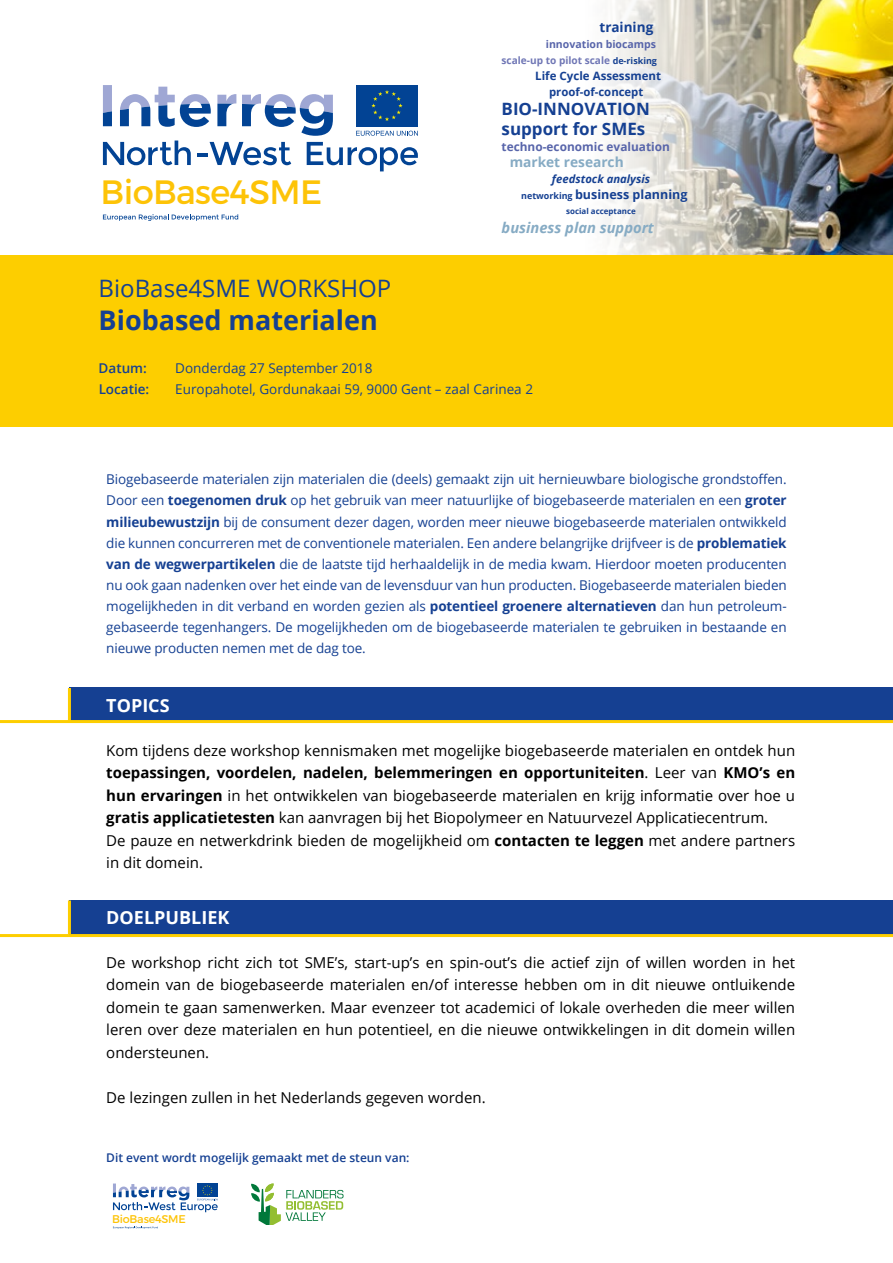
<style>
.page{position:relative;width:893px;height:1263px;background:#fff}
.page>*{position:absolute;margin:0;border:0;box-sizing:border-box;transform-origin:0 0}
.t1{font:33.75px "Montserrat";letter-spacing:-.02em;color:#fdc307}
.t2{font:700 27px "Open Sans";color:#154092}
.t3{font:24px "Open Sans";color:#154092}
.t4{font:700 18px "Open Sans";color:#fff}
.t5{font:700 16.95px/19.6px "Open Sans";color:#154092}
.t6{font:15px/22.5px "Open Sans";color:#000}
.t7{font:italic 700 14.7px "Open Sans";color:#86abc4}
.t8{font:700 13.65px "Open Sans";color:#86abc4}
.t9{font:13.5px/21px "Open Sans";color:#154092;text-align:justify}
.t10{font:600 13.5px "Open Sans";color:#154092}
.t11{font:700 13.5px "Open Sans";color:#154092}
.t12{font:700 12.6px "Open Sans";color:#154092}
.t13{font:600 12px "Open Sans";color:#154092}
.t14{font:700 11.85px "Open Sans";color:#5865aa}
.t15{font:700 11.55px "Open Sans";color:#154092}
.t16{font:700 11.4px "Open Sans";color:#154092}
.t17{font:italic 700 11.25px "Open Sans";color:#154092}
.t18{font:11.25px "Montserrat";letter-spacing:-.02em;color:#fdc307}
.t19{font:700 10.5px "Open Sans";color:#5865aa}
.t20{font:700 10.05px "Open Sans";color:#6f76b5}
.t21{font:700 7.95px "Open Sans";color:#154092}
.s1{font-size:9px;color:#154092}
.s2{font-size:9px}
.s3{font-weight:700}
</style>
<div class="page">
<img style="left:607px;top:0;width:286px;height:255px">
<div style="left:0;top:255px;width:893px;height:171px;background:#fdce00"></div>
<svg style="left:113px;top:1226px;width:45px;height:3px"></svg>
<svg style="left:113px;top:1183px;width:105px;height:29px"></svg>
<svg style="left:103px;top:141px;width:88px;height:24px"></svg>
<hr style="left:197px;top:153px;width:11px;height:4px;background:#024394">
<svg style="left:210px;top:142px;width:81px;height:23px"></svg>
<svg style="left:307px;top:142px;width:111px;height:29px"></svg>
<svg style="left:103px;top:214px;width:135px;height:7px"></svg>
<svg style="left:103px;top:85px;width:9px;height:41px"></svg>
<svg style="left:217px;top:94px;width:19px;height:32px"></svg>
<svg style="left:242px;top:94px;width:91px;height:42px"></svg>
<svg style="left:120px;top:87px;width:91px;height:40px"></svg>
<div style="left:356px;top:85px;width:62px;height:41px;background:#024394"></div>
<svg style="left:371px;top:90px;width:32px;height:31px"></svg>
<svg style="left:356px;top:131px;width:62px;height:5px"></svg>
<svg style="left:251px;top:1184px;width:9px;height:8px"></svg>
<svg style="left:251px;top:1193px;width:9px;height:8px"></svg>
<svg style="left:259px;top:1183px;width:85px;height:42px"></svg>
<div style="left:69px;top:688px;width:824px;height:34px;background:#154092"></div>
<div style="left:69px;top:901px;width:824px;height:34px;background:#154092"></div>
<hr style="left:0;top:720px;width:893px;height:3px;background:#fdce00">
<hr style="left:0;top:934px;width:893px;height:3px;background:#fdce00">
<hr style="left:68px;top:688px;width:3px;height:33px;background:#fdce00">
<hr style="left:68px;top:900px;width:3px;height:34px;background:#fdce00">
<h1 class="t1" style="left:101px;top:171px;width:223px">BioBase4SME</h1>
<p class="t11" style="left:599px;top:18px;width:55px">training</p>
<p class="t19" style="left:546px;top:37px;width:112px">innovation biocamps</p>
<p class="t20" style="left:502px;top:53px;width:157px">scale-up to pilot scale <span class="s1">de-risking</span></p>
<p class="t15" style="left:535px;top:67px;width:127px">Life Cycle Assessment</p>
<p class="t16" style="left:549px;top:83px;width:96px">proof-of-concept</p>
<p class="t5" style="left:502px;top:99px;width:150px">BIO-INNOVATION support for SMEs</p>
<p class="t14" style="left:502px;top:138px;width:170px">techno-economic evaluation</p>
<p class="t8" style="left:510px;top:152px;width:115px">market research</p>
<p class="t17" style="left:552px;top:171px;width:100px">feedstock analysis</p>
<p class="t12" style="left:521px;top:185px;width:168px"><span class="s2">networking</span> business planning</p>
<p class="t21" style="left:566px;top:206px;width:71px">social acceptance</p>
<p class="t7" style="left:502px;top:217px;width:154px">business plan support</p>
<h3 class="t3" style="left:99px;top:272px;width:294px">BioBase4SME WORKSHOP</h3>
<h2 class="t2" style="left:99px;top:301px;width:281px">Biobased materialen</h2>
<p class="t10" style="left:99px;top:359px;width:50px">Datum:</p>
<p class="t9" style="left:175px;top:358px;width:199px">Donderdag 27 September 2018</p>
<p class="t10" style="left:99px;top:380px;width:52px">Locatie:</p>
<p class="t9" style="left:175px;top:379px;width:359px">Europahotel, Gordunakaai 59, 9000 Gent – zaal Carinea 2</p>
<p class="t9" style="left:106px;top:469px;width:682px">Biogebaseerde materialen zijn materialen die (deels) gemaakt zijn uit hernieuwbare biologische grondstoffen.<br>Door een <span class="s3">toegenomen druk</span> op het gebruik van meer natuurlijke of biogebaseerde materialen en een <span class="s3">groter milieubewustzijn</span> bij de consument dezer dagen, worden meer nieuwe biogebaseerde materialen ontwikkeld die kunnen concurreren met de conventionele materialen. Een andere belangrijke drijfveer is de <span class="s3">problematiek van de wegwerpartikelen</span> die de laatste tijd herhaaldelijk in de media kwam. Hierdoor moeten producenten nu ook gaan nadenken over het einde van de levensduur van hun producten. Biogebaseerde materialen bieden mogelijkheden in dit verband en worden gezien als <span class="s3">potentieel groenere alternatieven</span> dan hun petroleum&shy;gebaseerde tegenhangers. De mogelijkheden om de biogebaseerde materialen te gebruiken in bestaande en nieuwe producten nemen met de dag toe.</p>
<h3 class="t4" style="left:106px;top:693px;width:65px">TOPICS</h3>
<p class="t6" style="left:106px;top:739px;width:690px">Kom tijdens deze workshop kennismaken met mogelijke biogebaseerde materialen en ontdek hun <span class="s3">toepassingen, voordelen, nadelen, belemmeringen en opportuniteiten</span>. Leer van <span class="s3">KMO’s en hun ervaringen</span> in het ontwikkelen van biogebaseerde materialen en krijg informatie over hoe u <span class="s3">gratis applicatietesten</span> kan aanvragen bij het Biopolymeer en Natuurvezel Applicatiecentrum.<br>De pauze en netwerkdrink bieden de mogelijkheid om <span class="s3">contacten te leggen</span> met andere partners in dit domein.</p>
<h3 class="t4" style="left:106px;top:905px;width:125px">DOELPUBLIEK</h3>
<p class="t6" style="left:106px;top:951px;width:690px;text-align:justify">De workshop richt zich tot SME’s, start-up’s en spin-out’s die actief zijn of willen worden in het domein van de biogebaseerde materialen en/of interesse hebben om in dit nieuwe ontluikende domein te gaan samenwerken. Maar evenzeer tot academici of lokale overheden die meer willen leren over deze materialen en hun potentieel, en die nieuwe ontwikkelingen in dit domein willen ondersteunen.</p>
<p class="t6" style="left:106px;top:1086px;width:381px">De lezingen zullen in het Nederlands gegeven worden.</p>
<p class="t13" style="left:106px;top:1149px;width:305px">Dit event wordt mogelijk gemaakt met de steun van:</p>
<p class="t18" style="left:112px;top:1212px;width:75px">BioBase4SME</p>
</div>
